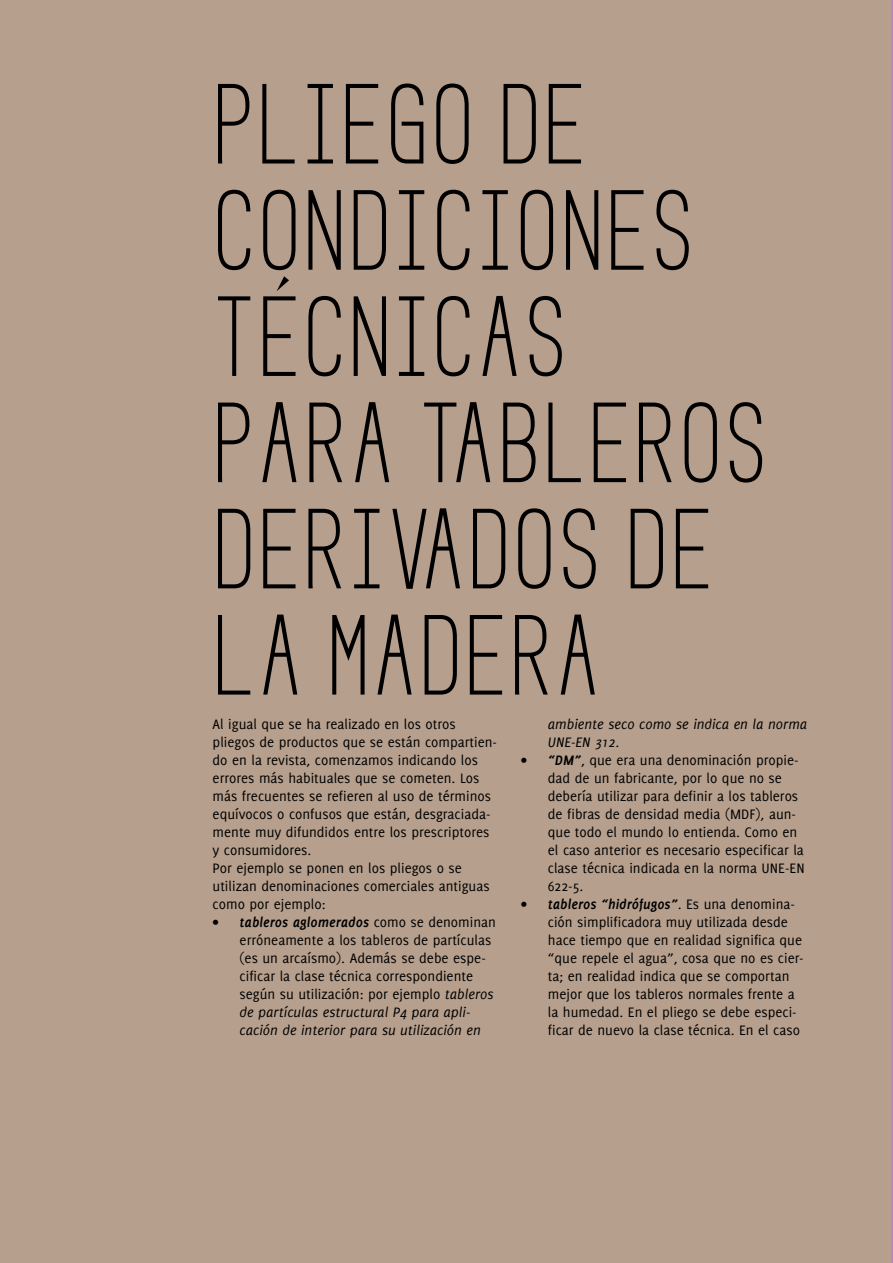
<style>
.page{position:relative;width:893px;height:1263px;background:#b69f8d}
.page>*{position:absolute;margin:0;border:0;box-sizing:border-box;transform-origin:0 0}
.t1{font:88.5px/106.2px "Prosciutto Sansish";color:#000}
.t2{font:15px/18px "Delicious";color:#000}
.t3{font:italic 15px/18px "Delicious";color:#000}
.s1{font-weight:700;font-style:italic}
.s2{font-style:italic}
.s3{font-style:normal}
</style>
<div class="page">
<h1 class="t1" style="left:213px;top:76px;width:559px">PLIEGO DE<br>CONDICIONES<br>TÉCNICAS<br>PARA TABLEROS<br>DERIVADOS DE<br>LA MADERA</h1>
<p class="t2" style="left:213px;top:715px;width:286px">Al igual que se ha realizado en los otros pliegos de productos que se están compartien&shy;do en la revista, comenzamos indicando los errores más habituales que se cometen. Los más frecuentes se refieren al uso de términos equívocos o confusos que están, desgraciada&shy;mente muy difundidos entre los prescriptores y consumidores.<br>Por ejemplo se ponen en los pliegos o se utilizan denominaciones comerciales antiguas como por ejemplo:</p>
<p class="t2" style="left:240px;top:913px;width:258px;text-indent:-27px"><span class="s1">• tableros aglomerados</span> como se denominan erróneamente a los tableros de partículas (es un arcaísmo). Además se debe espe&shy;cificar la clase técnica correspondiente según su utilización: por ejemplo <span class="s2">tableros de partículas estructural P4 para apli&shy;cación de interior para su utilización en</span></p>
<p class="t3" style="left:548px;top:715px;width:261px">ambiente seco como se indica en la norma<br>UNE-EN 312<span class="s3">.</span></p>
<p class="t2" style="left:548px;top:751px;width:258px;text-indent:-27px"><span class="s1">• “DM”</span>, que era una denominación propie&shy;dad de un fabricante, por lo que no se debería utilizar para definir a los tableros de fibras de densidad media (MDF), aun&shy;que todo el mundo lo entienda. Como en el caso anterior es necesario especificar la clase técnica indicada en la norma UNE-EN 622-5.</p>
<p class="t2" style="left:548px;top:895px;width:257px;text-indent:-27px"><span class="s1">• tableros “hidrófugos”</span>. Es una denomina&shy;ción simplificadora muy utilizada desde hace tiempo que en realidad significa que “que repele el agua”, cosa que no es cier&shy;ta; en realidad indica que se comportan mejor que los tableros normales frente a la humedad. En el pliego se debe especi&shy;ficar de nuevo la clase técnica. En el caso</p>
</div>
